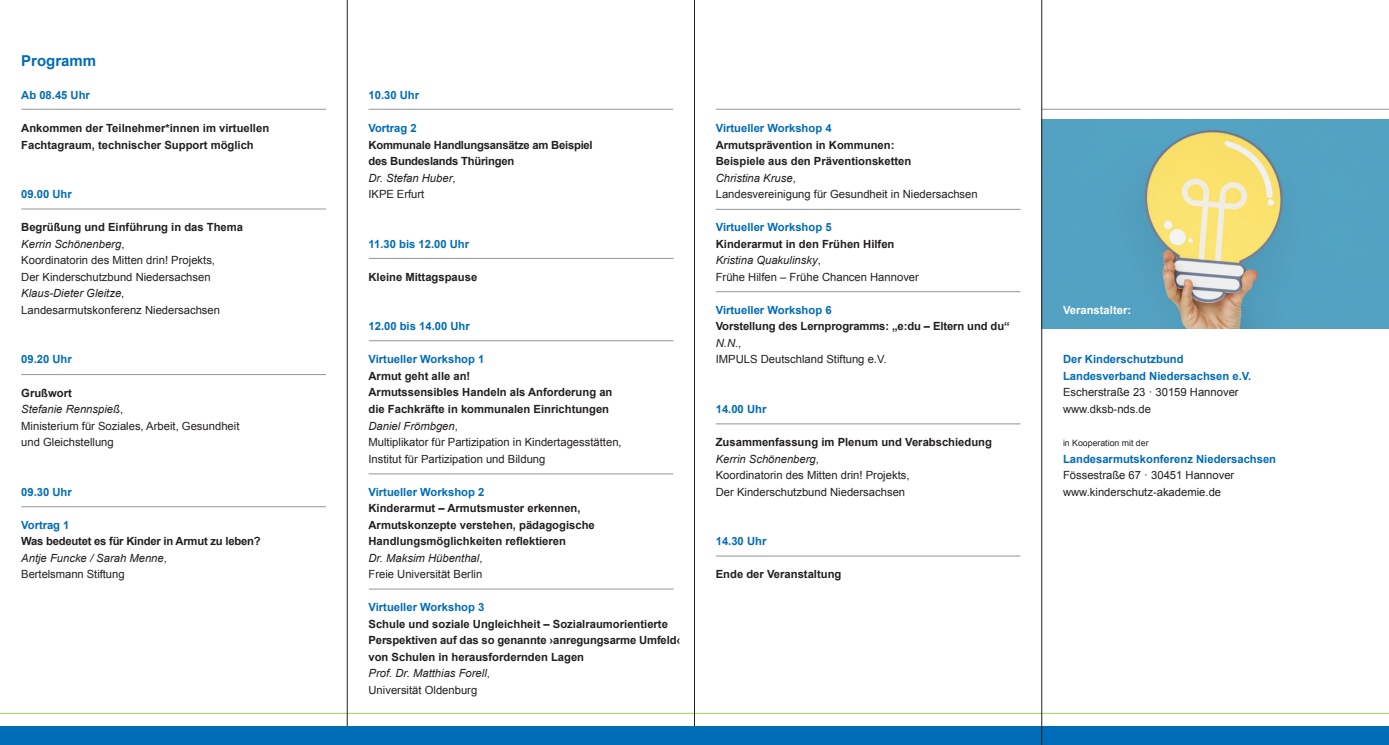
<style>
.page{position:relative;width:1389px;height:745px;background:#fff}
.page>*{position:absolute;margin:0;border:0;box-sizing:border-box;transform-origin:0 0}
.t1{font:700 15px "Arial";color:#006cb7}
.t2{font:700 11.25px/16.5px "Arial";color:#231f20}
.t3{font:11.25px/16.5px "Arial";color:#231f20}
.t4{font:700 11.25px/16.5px "Arial";color:#006cb7}
.t5{font:700 11.25px/16.5px "Arial";letter-spacing:-.02em;color:#231f20}
.t6{font:700 11.25px "Arial";color:#fff}
.t7{font:8.75px "Arial";color:#231f20}
.s1{font-weight:700}
.s2{font-style:italic}
.s3{font-weight:400;font-style:italic}
.s4{font-weight:400}
</style>
<div class="page">
<img style="left:1043px;top:120px;width:346px;height:208px">
<hr style="left:21px;top:109px;width:305px;height:1px;background:#939598">
<hr style="left:716px;top:109px;width:304px;height:1px;background:#939598">
<hr style="left:1042px;top:109px;width:347px;height:1px;background:#939598">
<hr style="left:369px;top:109px;width:304px;height:1px;background:#939598">
<hr style="left:21px;top:208px;width:305px;height:1px;background:#939598">
<hr style="left:21px;top:374px;width:305px;height:1px;background:#939598">
<hr style="left:369px;top:258px;width:305px;height:1px;background:#939598">
<hr style="left:369px;top:340px;width:305px;height:1px;background:#939598">
<hr style="left:369px;top:473px;width:304px;height:1px;background:#939598">
<hr style="left:369px;top:588px;width:305px;height:1px;background:#939598">
<hr style="left:21px;top:506px;width:305px;height:1px;background:#939598">
<hr style="left:0;top:712px;width:1389px;height:1px;background:#a3cf57">
<hr style="left:347px;top:0;width:1px;height:744px;background:#231f20">
<hr style="left:694px;top:0;width:1px;height:744px;background:#231f20">
<hr style="left:716px;top:209px;width:304px;height:1px;background:#939598">
<hr style="left:716px;top:291px;width:304px;height:1px;background:#939598">
<hr style="left:716px;top:423px;width:304px;height:1px;background:#939598">
<hr style="left:716px;top:555px;width:304px;height:1px;background:#939598">
<div style="left:0;top:726px;width:1389px;height:18px;background:#006cb7"></div>
<hr style="left:1042px;top:0;width:1px;height:744px;background:#231f20">
<h1 class="t1" style="left:21px;top:51px;width:77px">Programm</h1>
<p class="t4" style="left:21px;top:87px;width:70px">Ab 08.45 Uhr</p>
<p class="t2" style="left:21px;top:120px;width:249px">Ankommen der Teilnehmer*innen im virtuellen<br>Fachtagraum, technischer Support möglich</p>
<p class="t4" style="left:21px;top:186px;width:52px">09.00 Uhr</p>
<p class="t3" style="left:21px;top:219px;width:223px"><span class="s1">Begrüßung und Einführung in das Thema </span><span class="s2">Kerrin Schönenberg</span>,<br>Koordinatorin des Mitten drin! Projekts,<br>Der Kinderschutzbund Niedersachsen <span class="s2">Klaus-Dieter Gleitze</span>, Landesarmutskonferenz Niedersachsen</p>
<p class="t4" style="left:21px;top:351px;width:52px">09.20 Uhr</p>
<p class="t3" style="left:21px;top:384px;width:220px"><span class="s1">Grußwort<br></span><span class="s2">Stefanie Rennspieß</span>,<br>Ministerium für Soziales, Arbeit, Gesundheit und Gleichstellung</p>
<p class="t4" style="left:21px;top:483px;width:52px">09.30 Uhr</p>
<p class="t4" style="left:21px;top:516px;width:50px">Vortrag 1</p>
<p class="t5" style="left:21px;top:533px;width:241px">Was bedeutet es für Kinder in Armut zu leben?<br><span class="s3">Antje Funcke / Sarah Menne</span><span class="s4">,<br>Bertelsmann Stiftung</span></p>
<p class="t4" style="left:369px;top:87px;width:52px">10.30 Uhr</p>
<p class="t4" style="left:369px;top:120px;width:50px">Vortrag 2</p>
<p class="t5" style="left:369px;top:137px;width:226px">Kommunale Handlungsansätze am Beispiel des Bundeslands Thüringen<br><span class="s3">Dr. Stefan Huber</span><span class="s4">,<br>IKPE Erfurt</span></p>
<p class="t4" style="left:369px;top:236px;width:102px">11.30 bis 12.00 Uhr</p>
<p class="t2" style="left:369px;top:269px;width:110px">Kleine Mittagspause</p>
<p class="t4" style="left:369px;top:318px;width:103px">12.00 bis 14.00 Uhr</p>
<p class="t4" style="left:369px;top:351px;width:117px">Virtueller Workshop 1</p>
<p class="t2" style="left:369px;top:368px;width:255px">Armut geht alle an!<br>Armutssensibles Handeln als Anforderung an die Fachkräfte in kommunalen Einrichtungen <span class="s3">Daniel Frömbgen</span><span class="s4">,<br>Multiplikator für Partizipation in Kindertagesstätten, Institut für Partizipation und Bildung</span></p>
<p class="t4" style="left:369px;top:483px;width:117px">Virtueller Workshop 2</p>
<p class="t2" style="left:369px;top:500px;width:228px">Kinderarmut – Armutsmuster erkennen, Armutskonzepte verstehen, pädagogische Handlungsmöglichkeiten reflektieren<br><span class="s3">Dr. Maksim Hübenthal</span><span class="s4">,<br>Freie Universität Berlin</span></p>
<p class="t4" style="left:369px;top:599px;width:117px">Virtueller Workshop 3</p>
<p class="t2" style="left:369px;top:615px;width:313px">Schule und soziale Ungleichheit – Sozialraumorientierte Perspektiven auf das so genannte ›anregungsarme Umfeld‹ von Schulen in herausfordernden Lagen<br><span class="s3">Prof. Dr. Matthias Forell</span><span class="s4">,<br>Universität Oldenburg</span></p>
<p class="t4" style="left:716px;top:120px;width:117px">Virtueller Workshop 4</p>
<p class="t2" style="left:716px;top:137px;width:264px">Armutsprävention in Kommunen:<br>Beispiele aus den Präventionsketten<br><span class="s3">Christina Kruse</span><span class="s4">,<br>Landesvereinigung für Gesundheit in Niedersachsen</span></p>
<p class="t4" style="left:716px;top:219px;width:117px">Virtueller Workshop 5</p>
<p class="t3" style="left:716px;top:235px;width:205px"><span class="s1">Kinderarmut in den Frühen Hilfen<br></span><span class="s2">Kristina Quakulinsky</span>,<br>Frühe Hilfen – Frühe Chancen Hannover</p>
<p class="t4" style="left:716px;top:302px;width:117px">Virtueller Workshop 6</p>
<p class="t2" style="left:716px;top:318px;width:295px">Vorstellung des Lernprogramms: „e:du – Eltern und du“<br><span class="s3">N.N.</span><span class="s4">,<br>IMPULS Deutschland Stiftung e.V.</span></p>
<p class="t4" style="left:716px;top:401px;width:52px">14.00 Uhr</p>
<p class="t3" style="left:716px;top:433px;width:278px"><span class="s1">Zusammenfassung im Plenum und Verabschiedung </span><span class="s2">Kerrin Schönenberg</span>,<br>Koordinatorin des Mitten drin! Projekts,<br>Der Kinderschutzbund Niedersachsen</p>
<p class="t4" style="left:716px;top:533px;width:52px">14.30 Uhr</p>
<p class="t2" style="left:716px;top:566px;width:127px">Ende der Veranstaltung</p>
<p class="t6" style="left:1063px;top:302px;width:70px">Veranstalter:</p>
<p class="t4" style="left:1063px;top:351px;width:190px">Der Kinderschutzbund<br>Landesverband Niedersachsen e.V.</p>
<p class="t3" style="left:1063px;top:384px;width:177px">Escherstraße 23 · 30159 Hannover www.dksb-nds.de</p>
<p class="t7" style="left:1063px;top:437px;width:87px">in Kooperation mit der</p>
<p class="t4" style="left:1063px;top:450px;width:215px">Landesarmutskonferenz Niedersachsen</p>
<p class="t3" style="left:1063px;top:466px;width:173px">Fössestraße 67 · 30451 Hannover www.kinderschutz-akademie.de</p>
</div>
